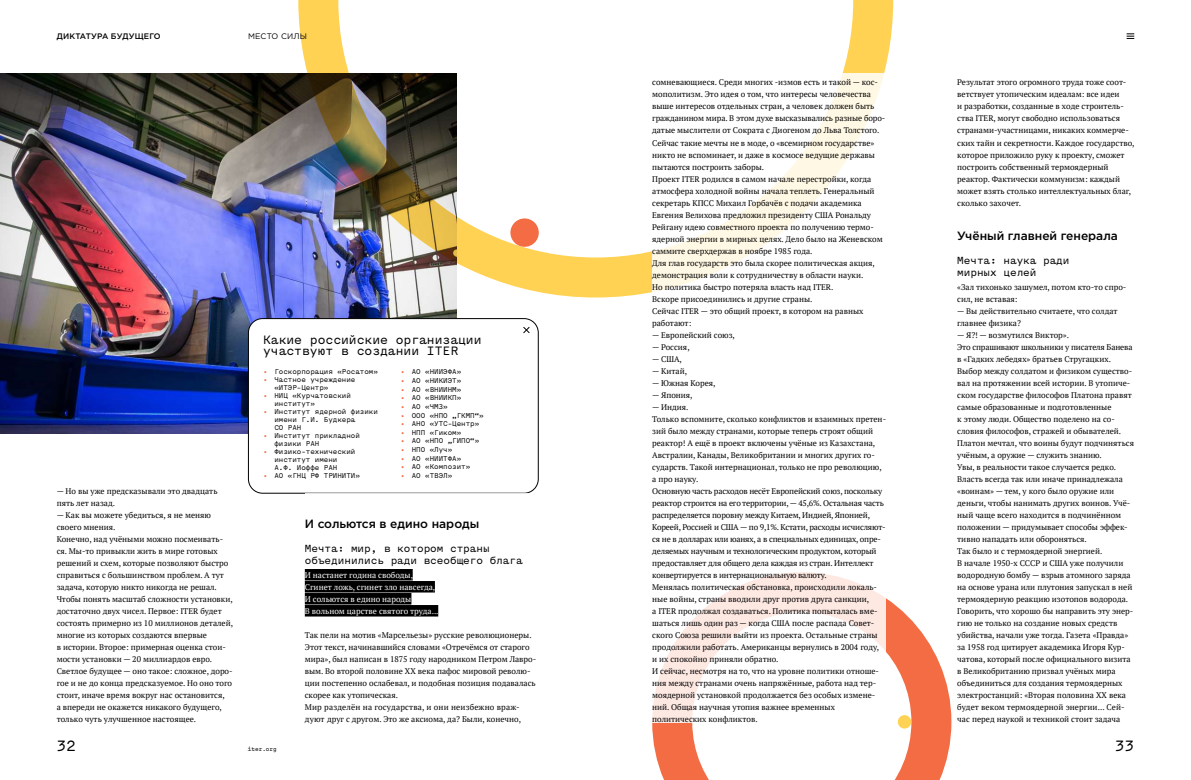
<style>
.page{position:relative;width:1191px;height:780px;background:#fff}
.page>*{position:absolute;margin:0;border:0;box-sizing:border-box;transform-origin:0 0}
.t1{font:16px "Menoe Grotesque";color:#000}
.t2{font:13px/11px "Menoe Grotesque";color:#000}
.t3{font:500 12px "Gotham Pro";color:#000}
.t4{font:11px/12px "Menoe Grotesque";color:#000}
.t5{font:8.2px/12px "PT Serif";color:#000}
.t6{font:8.2px/12px "PT Serif";color:#fff}
.t7{font:500 8px "Gotham Pro";letter-spacing:.02em;color:#000}
.t8{font:8px "Gotham Pro";letter-spacing:.02em;color:#000}
.t9{font:7.5px/8px "Menoe Grotesque";color:#000}
.t10{font:6px "Menoe Grotesque";color:#000}
.s1{color:#f36c44}
</style>
<div class="page">
<img style="left:0;top:73px;width:456px;height:360px">
<svg style="left:652px;top:598px;width:299px;height:182px"></svg>
<svg style="left:298px;top:0;width:595px;height:297px"></svg>
<svg style="left:652px;top:73px;width:234px;height:650px"></svg>
<div style="left:248px;top:318px;width:290px;height:175px;background:#fff;border-radius:14px"></div>
<div style="left:248px;top:318px;width:291px;height:175px;border:1px solid #000;border-radius:14px"></div>
<svg style="left:523px;top:326px;width:7px;height:8px"></svg>
<div style="left:305px;top:569px;width:108px;height:11px;background:#000"></div>
<div style="left:305px;top:581px;width:130px;height:11px;background:#000"></div>
<div style="left:305px;top:593px;width:106px;height:11px;background:#000"></div>
<div style="left:305px;top:605px;width:133px;height:11px;background:#000"></div>
<div style="left:510px;top:218px;width:29px;height:29px;background:#f36c44;border-radius:50%"></div>
<div style="left:897px;top:715px;width:14px;height:13px;background:#ffd254;border-radius:50%"></div>
<svg style="left:1126px;top:33px;width:8px;height:6px"></svg>
<p class="t7" style="left:57px;top:32px;width:105px">ДИКТАТУРА БУДУЩЕГО</p>
<p class="t8" style="left:248px;top:32px;width:60px">МЕСТО СИЛЫ</p>
<p class="t5" style="left:57px;top:484px;width:162px">— Но вы уже предсказывали это двадцать пять лет назад.</p>
<p class="t5" style="left:57px;top:508px;width:178px">— Как вы можете убедиться, я не меняю своего мнения.<br>Конечно, над учёными можно посмеивать&shy;ся. Мы-то привыкли жить в мире готовых решений и схем, которые позволяют быстро справиться с большинством проблем. А тут задача, которую никто никогда не решал.<br>Чтобы понять масштаб сложности установки, достаточно двух чисел. Первое: ITER будет состоять примерно из 10 миллионов деталей, многие из которых создаются впервые<br>в истории. Второе: примерная оценка стои&shy;мости установки — 20 миллиардов евро.<br>Светлое будущее — оно такое: сложное, доро&shy;гое и не до конца предсказуемое. Но оно того стоит, иначе время вокруг нас остановится,<br>а впереди не окажется никакого будущего, только чуть улучшенное настоящее.</p>
<h2 class="t2" style="left:263px;top:334px;width:220px">Какие российские организации участвуют в создании ITER</h2>
<p class="t9" style="left:263px;top:367px;width:116px"><span class="s1">•</span> Госкорпорация «Росатом»</p>
<p class="t9" style="left:274px;top:375px;width:82px;text-indent:-11px"><span class="s1">•</span> Частное учреждение «ИТЭР-Центр»</p>
<p class="t9" style="left:274px;top:391px;width:78px;text-indent:-11px"><span class="s1">•</span> НИЦ «Курчатовский институт»</p>
<p class="t9" style="left:274px;top:407px;width:105px;text-indent:-11px"><span class="s1">•</span> Институт ядерной физики имени Г.И. Будкера<br>СО РАН</p>
<p class="t9" style="left:274px;top:431px;width:87px;text-indent:-11px"><span class="s1">•</span> Институт прикладной физики РАН</p>
<p class="t9" style="left:274px;top:447px;width:82px;text-indent:-11px"><span class="s1">•</span> Физико-технический институт имени<br>А.Ф. Иоффе РАН</p>
<p class="t9" style="left:263px;top:471px;width:98px"><span class="s1">•</span> АО «ГНЦ РФ ТРИНИТИ»</p>
<p class="t9" style="left:400px;top:368px;width:62px"><span class="s1">•</span> АО «НИИЭФА»</p>
<p class="t9" style="left:400px;top:377px;width:62px"><span class="s1">•</span> АО «НИКИЭТ»</p>
<p class="t9" style="left:400px;top:385px;width:62px"><span class="s1">•</span> АО «ВНИИНМ»</p>
<p class="t9" style="left:400px;top:394px;width:62px"><span class="s1">•</span> АО «ВНИИКП»</p>
<p class="t9" style="left:400px;top:402px;width:49px"><span class="s1">•</span> АО «ЧМЗ»</p>
<p class="t9" style="left:400px;top:411px;width:85px"><span class="s1">•</span> ООО «НПО „ГКМП“»</p>
<p class="t9" style="left:400px;top:420px;width:80px"><span class="s1">•</span> АНО «УТС-Центр»</p>
<p class="t9" style="left:400px;top:428px;width:62px"><span class="s1">•</span> НПП «Гиком»</p>
<p class="t9" style="left:400px;top:437px;width:80px"><span class="s1">•</span> АО «НПО „ГИПО“»</p>
<p class="t9" style="left:400px;top:445px;width:53px"><span class="s1">•</span> НПО «Луч»</p>
<p class="t9" style="left:400px;top:454px;width:62px"><span class="s1">•</span> АО «НИИТФА»</p>
<p class="t9" style="left:400px;top:463px;width:71px"><span class="s1">•</span> АО «Композит»</p>
<p class="t9" style="left:400px;top:471px;width:53px"><span class="s1">•</span> АО «ТВЭЛ»</p>
<h3 class="t3" style="left:305px;top:516px;width:176px">И сольются в едино народы</h3>
<h3 class="t4" style="left:305px;top:542px;width:219px">Мечта: мир, в котором страны объединились ради всеобщего блага</h3>
<p class="t6" style="left:305px;top:568px;width:135px">И настанет година свободы,<br>Сгинет ложь, сгинет зло навсегда,<br>И сольются в едино народы<br>В вольном царстве святого труда...</p>
<p class="t5" style="left:305px;top:628px;width:233px">Так пели на мотив «Марсельезы» русские революционеры.<br>Этот текст, начинавшийся словами «Отречёмся от старого мира», был написан в 1875 году народником Петром Лавро&shy;вым. Во второй половине ХХ века пафос мировой револю&shy;ции постепенно ослабевал, и подобная позиция подавалась скорее как утопическая.<br>Мир разделён на государства, и они неизбежно враж&shy;дуют друг с другом. Это же аксиома, да? Были, конечно,</p>
<p class="t5" style="left:652px;top:76px;width:235px">сомневающиеся. Среди многих -измов есть и такой — кос&shy;мополитизм. Это идея о том, что интересы человечества выше интересов отдельных стран, а человек должен быть гражданином мира. В этом духе высказывались разные боро&shy;датые мыслители от Сократа с Диогеном до Льва Толстого.<br>Сейчас такие мечты не в моде, о «всемирном государстве» никто не вспоминает, и даже в космосе ведущие державы пытаются построить заборы.<br>Проект ITER родился в самом начале перестройки, когда атмосфера холодной войны начала теплеть. Генеральный секретарь КПСС Михаил Горбачёв с подачи академика Евгения Велихова предложил президенту США Рональду Рейгану идею совместного проекта по получению термо&shy;ядерной энергии в мирных целях. Дело было на Женевском саммите сверхдержав в ноябре 1985 года.<br>Для глав государств это была скорее политическая акция, демонстрация воли к сотрудничеству в области науки.<br>Но политика быстро потеряла власть над ITER.<br>Вскоре присоединились и другие страны.<br>Сейчас ITER — это общий проект, в котором на равных работают:</p>
<p class="t5" style="left:652px;top:328px;width:84px">— Европейский союз,</p>
<p class="t5" style="left:652px;top:340px;width:39px">— Россия,</p>
<p class="t5" style="left:652px;top:352px;width:31px">— США,</p>
<p class="t5" style="left:652px;top:364px;width:36px">— Китай,</p>
<p class="t5" style="left:652px;top:376px;width:65px">— Южная Корея,</p>
<p class="t5" style="left:652px;top:388px;width:42px">— Япония,</p>
<p class="t5" style="left:652px;top:400px;width:235px">— Индия.<br>Только вспомните, сколько конфликтов и взаимных претен&shy;зий было между странами, которые теперь строят общий реактор! А ещё в проект включены учёные из Казахстана, Австралии, Канады, Великобритании и многих других го&shy;сударств. Такой интернационал, только не про революцию, а про науку.<br>Основную часть расходов несёт Европейский союз, поскольку реактор строится на его территории,— 45,6%. Остальная часть распределяется поровну между Китаем, Индией, Японией, Кореей, Россией и США — по 9,1%. Кстати, расходы исчисляют&shy;ся не в долларах или юанях, а в специальных единицах, опре&shy;деляемых научным и технологическим продуктом, который предоставляет для общего дела каждая из стран. Интеллект конвертируется в интернациональную валюту.<br>Менялась политическая обстановка, происходили локаль&shy;ные войны, страны вводили друг против друга санкции,<br>а ITER продолжал создаваться. Политика попыталась вме&shy;шаться лишь один раз — когда США после распада Совет&shy;ского Союза решили выйти из проекта. Остальные страны продолжили работать. Американцы вернулись в 2004 году, и их спокойно приняли обратно.<br>И сейчас, несмотря на то, что на уровне политики отноше&shy;ния между странами очень напряжённые, работа над тер&shy;моядерной установкой продолжается без особых измене&shy;ний. Общая научная утопия важнее временных политических конфликтов.</p>
<p class="t5" style="left:957px;top:76px;width:179px">Результат этого огромного труда тоже соот&shy;ветствует утопическим идеалам: все идеи<br>и разработки, созданные в ходе строитель&shy;ства ITER, могут свободно использоваться странами-участницами, никаких коммерче&shy;ских тайн и секретности. Каждое государство, которое приложило руку к проекту, сможет построить собственный термоядерный реактор. Фактически коммунизм: каждый может взять столько интеллектуальных благ, сколько захочет.</p>
<h3 class="t3" style="left:957px;top:228px;width:162px">Учёный главней генерала</h3>
<h3 class="t4" style="left:957px;top:254px;width:114px">Мечта: наука ради мирных целей</h3>
<p class="t5" style="left:957px;top:280px;width:171px">«Зал тихонько зашумел, потом кто-то спро&shy;сил, не вставая:</p>
<p class="t5" style="left:957px;top:304px;width:162px">— Вы действительно считаете, что солдат главнее физика?</p>
<p class="t5" style="left:957px;top:328px;width:178px">— Я?! — возмутился Виктор».<br>Это спрашивают школьники у писателя Банева в «Гадких лебедях» братьев Стругацких.<br>Выбор между солдатом и физиком существо&shy;вал на протяжении всей истории. В утопиче&shy;ском государстве философов Платона правят самые образованные и подготовленные<br>к этому люди. Общество поделено на со&shy;словия философов, стражей и обывателей.<br>Платон мечтал, что воины будут подчиняться учёным, а оружие — служить знанию.<br>Увы, в реальности такое случается редко.<br>Власть всегда так или иначе принадлежала «воинам» — тем, у кого было оружие или деньги, чтобы нанимать других воинов. Учё&shy;ный чаще всего находится в подчинённом положении — придумывает способы эффек&shy;тивно нападать или обороняться.<br>Так было и с термоядерной энергией.<br>В начале 1950-х СССР и США уже получили водородную бомбу — взрыв атомного заряда на основе урана или плутония запускал в ней термоядерную реакцию изотопов водорода.<br>Говорить, что хорошо бы направить эту энер&shy;гию не только на создание новых средств убийства, начали уже тогда. Газета «Правда» за 1958 год цитирует академика Игоря Кур&shy;чатова, который после официального визита в Великобританию призвал учёных мира объединиться для создания термоядерных электростанций: «Вторая половина XX века будет веком термоядерной энергии... Сей&shy;час перед наукой и техникой стоит задача</p>
<h1 class="t1" style="left:57px;top:736px;width:21px">32</h1>
<h1 class="t1" style="left:1115px;top:736px;width:21px">33</h1>
<p class="t10" style="left:248px;top:745px;width:30px">iter.org</p>
</div>
